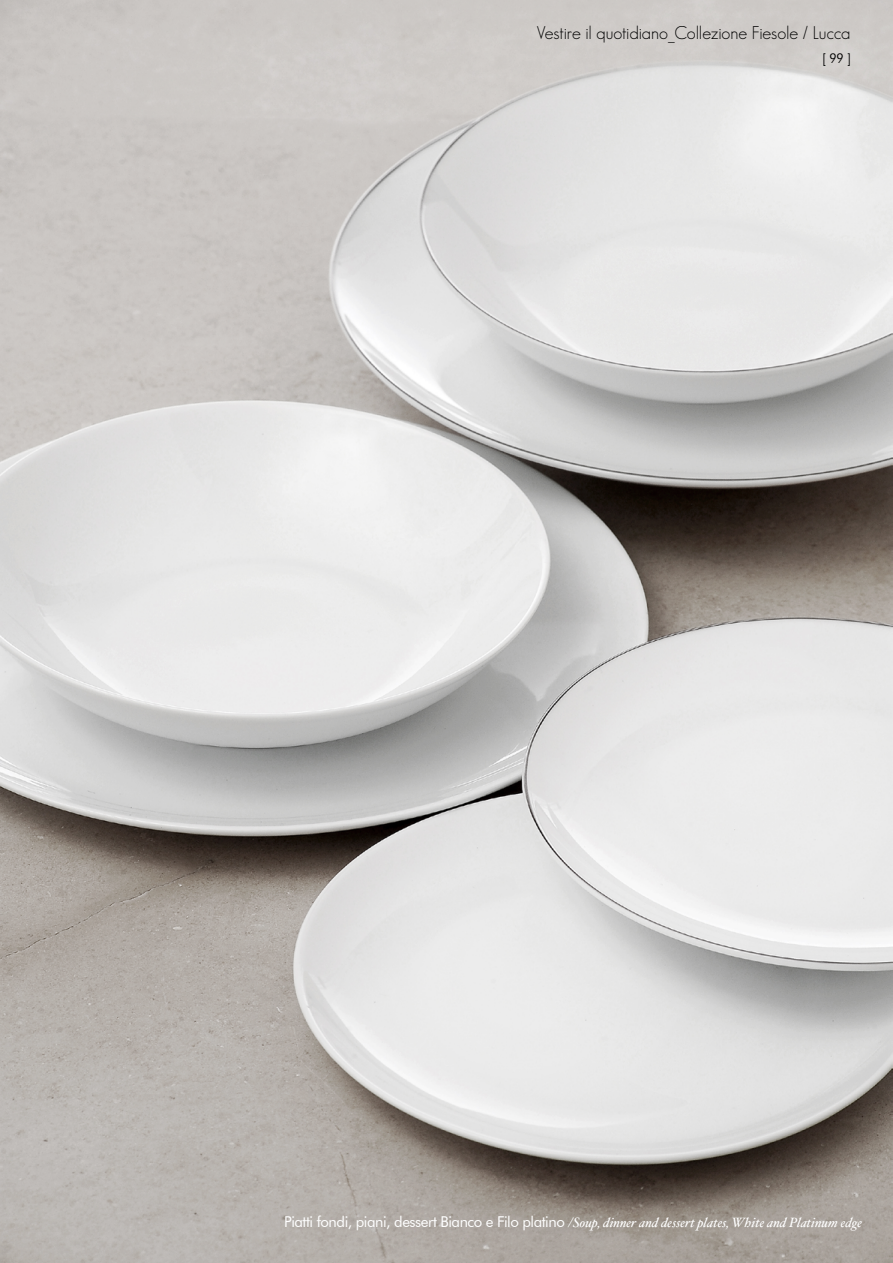
<style>
.page{position:relative;width:893px;height:1263px;background:#fff}
.page>*{position:absolute;margin:0;border:0;box-sizing:border-box;transform-origin:0 0}
.t1{font:300 18px "Geosans";letter-spacing:-.005em;color:#000}
.t2{font:italic 13.5px "H Text";color:#fff}
.t3{font:13.5px "Futura BT";color:#000;scale:.9 1}
.s1{font-family:"Futura BT";font-style:normal;font-size:15px}
</style>
<div class="page">
<img style="left:0;top:0;width:893px;height:1263px">
<h1 class="t1" style="left:536px;top:22px;width:316px">Vestire il quotidiano_Collezione Fiesole / Lucca</h1>
<p class="t3" style="left:822px;top:50px;width:33px">[ 99 ]</p>
<p class="t2" style="left:284px;top:1215px;width:580px"><span class="s1">Piatti fondi, piani, dessert Bianco e Filo platino</span> /Soup, dinner and dessert plates, White and Platinum edge</p>
</div>
